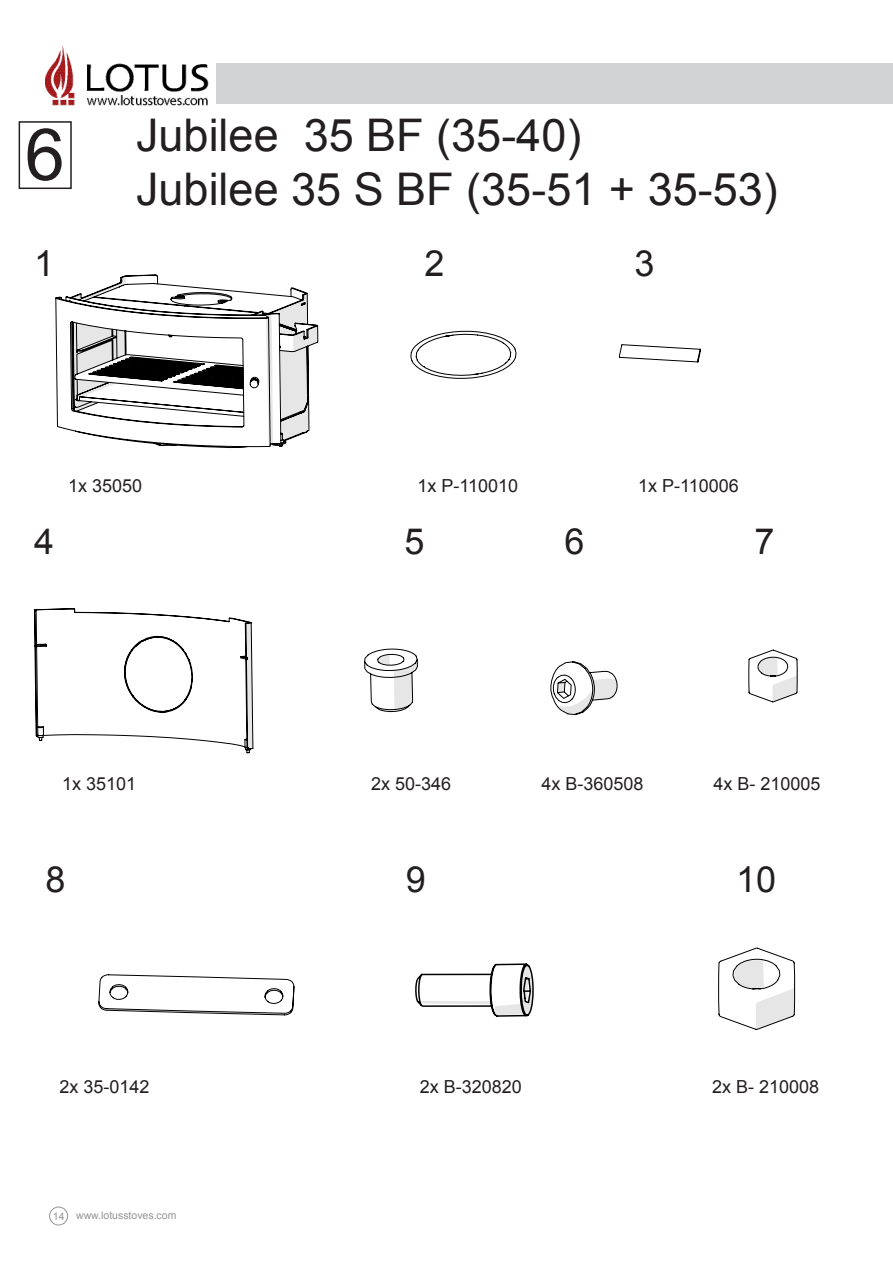
<style>
.page{position:relative;width:893px;height:1263px;background:#fff}
.page>*{position:absolute;margin:0;border:0;box-sizing:border-box;transform-origin:0 0}
.t1{font:72px "Arial";color:#231f20}
.t2{font:45px "Arial";color:#231f20}
.t3{font:36px "Arial";color:#231f20}
.t4{font:18px "Arial";color:#231f20}
.t5{font:10.5px "Arial";color:#939598}
</style>
<div class="page">
<div style="left:216px;top:64px;width:677px;height:40px;background:#d1d2d4"></div>
<div style="left:49px;top:1206px;width:19px;height:19px;border:1px solid #939598;border-radius:50%"></div>
<img style="left:45px;top:47px;width:163px;height:59px">
<svg style="left:55px;top:274px;width:264px;height:174px"></svg>
<svg style="left:72px;top:277px;width:245px;height:169px"></svg>
<svg style="left:410px;top:330px;width:107px;height:49px"></svg>
<svg style="left:619px;top:344px;width:82px;height:19px"></svg>
<svg style="left:34px;top:608px;width:219px;height:146px"></svg>
<svg style="left:364px;top:648px;width:54px;height:64px"></svg>
<svg style="left:550px;top:661px;width:68px;height:54px"></svg>
<svg style="left:748px;top:649px;width:50px;height:54px"></svg>
<svg style="left:98px;top:974px;width:197px;height:42px"></svg>
<svg style="left:718px;top:947px;width:77px;height:83px"></svg>
<svg style="left:415px;top:963px;width:119px;height:54px"></svg>
<div style="left:19px;top:121px;width:53px;height:68px;border:2px solid #231f20"></div>
<p class="t1" style="left:25px;top:108px;width:42px">6</p>
<p class="t2" style="left:136px;top:106px;width:447px">Jubilee 35 BF (35-40)</p>
<p class="t2" style="left:136px;top:160px;width:643px">Jubilee 35 S BF (35-51 + 35-53)</p>
<p class="t3" style="left:34px;top:240px;width:22px">1</p>
<p class="t3" style="left:424px;top:240px;width:22px">2</p>
<p class="t3" style="left:634px;top:240px;width:22px">3</p>
<p class="t4" style="left:68px;top:474px;width:76px">1x 35050</p>
<p class="t4" style="left:418px;top:474px;width:102px">1x P-110010</p>
<p class="t4" style="left:638px;top:474px;width:102px">1x P-110006</p>
<p class="t3" style="left:34px;top:518px;width:22px">4</p>
<p class="t3" style="left:404px;top:518px;width:22px">5</p>
<p class="t3" style="left:564px;top:518px;width:22px">6</p>
<p class="t3" style="left:755px;top:518px;width:22px">7</p>
<p class="t4" style="left:62px;top:772px;width:76px">1x 35101</p>
<p class="t4" style="left:371px;top:772px;width:82px">2x 50-346</p>
<p class="t4" style="left:541px;top:772px;width:104px">4x B-360508</p>
<p class="t4" style="left:713px;top:772px;width:109px">4x B- 210005</p>
<p class="t3" style="left:46px;top:855px;width:22px">8</p>
<p class="t3" style="left:406px;top:855px;width:22px">9</p>
<p class="t3" style="left:736px;top:855px;width:42px">10</p>
<p class="t4" style="left:59px;top:1075px;width:92px">2x 35-0142</p>
<p class="t4" style="left:420px;top:1075px;width:104px">2x B-320820</p>
<p class="t4" style="left:712px;top:1075px;width:109px">2x B- 210008</p>
<p class="t5" style="left:53px;top:1208px;width:125px">14 www.lotusstoves.com</p>
</div>
